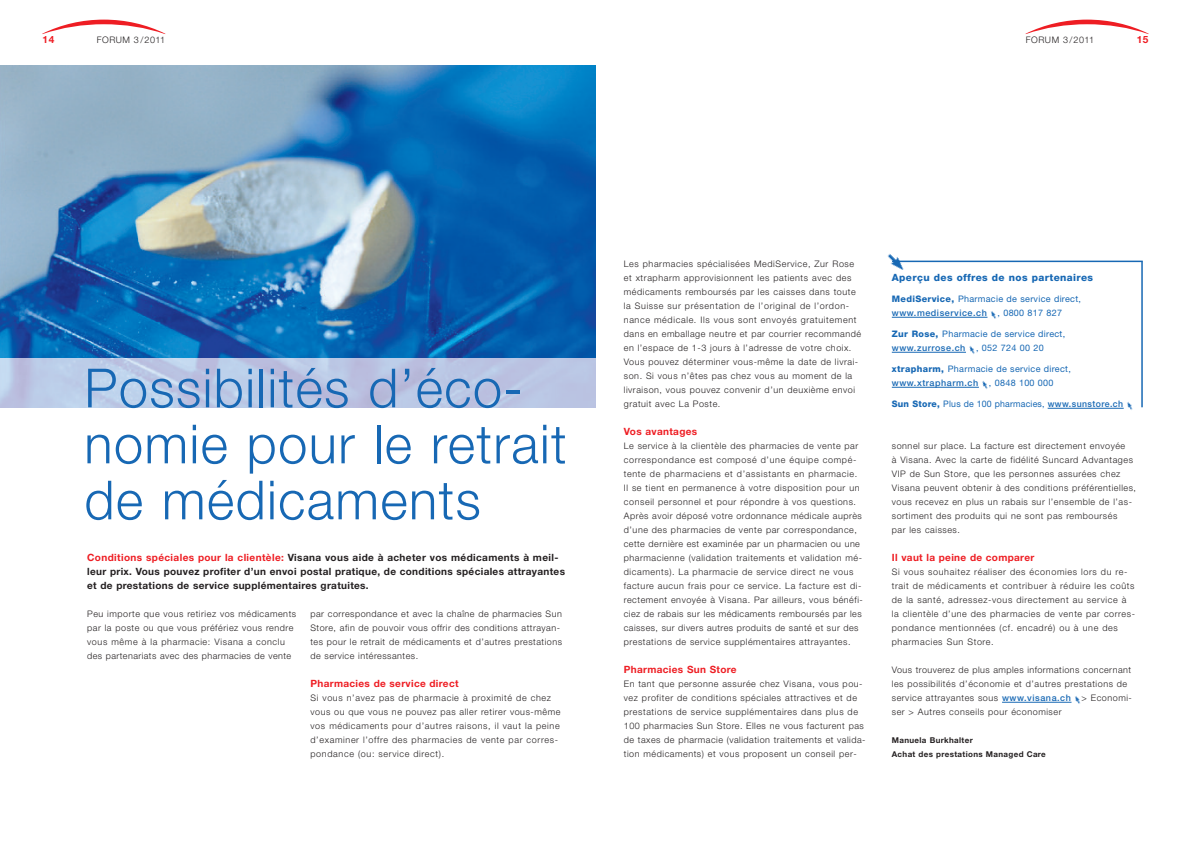
<style>
.page{position:relative;width:1191px;height:842px;background:#fff}
.page>*{position:absolute;margin:0;border:0;box-sizing:border-box;transform-origin:0 0}
.t1{font:300 54px/56px "Helvetica Neue";letter-spacing:.025em;color:#1768b4}
.t2{font:700 10px/14px "Helvetica Neue";letter-spacing:.035em;color:#231f20}
.t3{font:700 10px "Helvetica Neue";letter-spacing:.035em;color:#ee1d23}
.t4{font:800 10px "Helvetica Neue";letter-spacing:.035em;color:#1768b4}
.t5{font:300 9px/14px "Helvetica Neue";letter-spacing:.06em;color:#231f20}
.t6{font:9px/14px "Helvetica Neue";letter-spacing:.035em;color:#1768b4}
.t7{font:700 8px/14px "Helvetica Neue";letter-spacing:.045em;color:#231f20}
.s1{color:#ee1d23}
.s2{font-weight:800}
.s3{font-weight:500}
.s4{font-weight:500;color:#1768b4}
</style>
<div class="page">
<svg style="left:42px;top:20px;width:123px;height:14px"></svg>
<svg style="left:1025px;top:20px;width:123px;height:14px"></svg>
<img style="left:0;top:65px;width:595px;height:294px">
<hr style="left:1002px;top:702px;width:69px;height:1px;background:#1768b4">
<svg style="left:1075px;top:696px;width:5px;height:8px"></svg>
<hr style="left:891px;top:317px;width:96px;height:1px;background:#1768b4">
<hr style="left:891px;top:352px;width:75px;height:1px;background:#1768b4">
<hr style="left:891px;top:387px;width:88px;height:1px;background:#1768b4">
<hr style="left:1047px;top:408px;width:76px;height:1px;background:#1768b4">
<svg style="left:991px;top:311px;width:5px;height:8px"></svg>
<svg style="left:969px;top:346px;width:6px;height:8px"></svg>
<svg style="left:982px;top:381px;width:6px;height:8px"></svg>
<svg style="left:1127px;top:402px;width:6px;height:8px"></svg>
<hr style="left:892px;top:261px;width:250px;height:1px;background:#1768b4">
<hr style="left:1141px;top:261px;width:1px;height:146px;background:#1768b4">
<img style="left:887px;top:253px;width:18px;height:17px">
<p class="t3" style="left:43px;top:35px;width:13px">14</p>
<p class="t5" style="left:97px;top:33px;width:70px">FORUM 3 /2011</p>
<p class="t5" style="left:1025px;top:33px;width:70px">FORUM 3 /2011</p>
<p class="t3" style="left:1136px;top:35px;width:13px">15</p>
<h1 class="t1" style="left:84px;top:365px;width:440px">Possibilités d’éco-</h1>
<h1 class="t1" style="left:84px;top:421px;width:484px">nomie pour le retrait de médicaments</h1>
<p class="t2" style="left:87px;top:552px;width:479px"><span class="s1">Conditions spéciales pour la clientèle:</span> Visana vous aide à acheter vos médicaments à meil&shy;leur prix. Vous pouvez profiter d’un envoi postal pratique, de conditions spéciales attrayantes et de prestations de service supplémentaires gratuites.</p>
<p class="t5" style="left:87px;top:608px;width:210px">Peu importe que vous retiriez vos médicaments par la poste ou que vous préfériez vous rendre vous même à la pharmacie: Visana a conclu des partenariats avec des pharmacies de vente</p>
<p class="t5" style="left:310px;top:608px;width:253px">par correspondance et avec la chaîne de pharmacies Sun Store, afin de pouvoir vous offrir des conditions attrayan&shy;tes pour le retrait de médicaments et d’autres prestations de service intéressantes.</p>
<p class="t3" style="left:310px;top:680px;width:150px">Pharmacies de service direct</p>
<p class="t5" style="left:310px;top:692px;width:251px">Si vous n’avez pas de pharmacie à proximité de chez vous ou que vous ne pouvez pas aller retirer vous-même vos médicaments pour d’autres raisons, il vaut la peine d’examiner l’offre des pharmacies de vente par corres&shy;pondance (ou: service direct).</p>
<p class="t5" style="left:624px;top:258px;width:239px">Les pharmacies spécialisées MediService, Zur Rose et xtrapharm approvisionnent les patients avec des médicaments remboursés par les caisses dans toute la Suisse sur présentation de l’original de l’ordon&shy;nance médicale. Ils vous sont envoyés gratuitement dans en emballage neutre et par courrier recommandé en l’espace de 1-3 jours à l’adresse de votre choix.<br>Vous pouvez déterminer vous-même la date de livrai&shy;son. Si vous n’êtes pas chez vous au moment de la livraison, vous pouvez convenir d’un deuxième envoi gratuit avec La Poste.</p>
<p class="t3" style="left:624px;top:428px;width:75px">Vos avantages</p>
<p class="t5" style="left:624px;top:440px;width:241px">Le service à la clientèle des pharmacies de vente par correspondance est composé d’une équipe compé&shy;tente de pharmaciens et d’assistants en pharmacie.<br>Il se tient en permanence à votre disposition pour un conseil personnel et pour répondre à vos questions.<br>Après avoir déposé votre ordonnance médicale auprès d’une des pharmacies de vente par correspondance, cette dernière est examinée par un pharmacien ou une pharmacienne (validation traitements et validation mé&shy;dicaments). La pharmacie de service direct ne vous facture aucun frais pour ce service. La facture est di&shy;rectement envoyée à Visana. Par ailleurs, vous bénéfi&shy;ciez de rabais sur les médicaments remboursés par les caisses, sur divers autres produits de santé et sur des prestations de service supplémentaires attrayantes.</p>
<p class="t3" style="left:624px;top:666px;width:114px">Pharmacies Sun Store</p>
<p class="t5" style="left:624px;top:678px;width:243px">En tant que personne assurée chez Visana, vous pou&shy;vez profiter de conditions spéciales attractives et de prestations de service supplémentaires dans plus de 100 pharmacies Sun Store. Elles ne vous facturent pas de taxes de pharmacie (validation traitements et valida&shy;tion médicaments) et vous proposent un conseil per-</p>
<p class="t4" style="left:891px;top:274px;width:203px">Aperçu des offres de nos partenaires</p>
<p class="t6" style="left:891px;top:293px;width:191px"><span class="s2">MediService,</span> Pharmacie de service direct, <span class="s3">www.mediservice.ch</span> , 0800 817 827</p>
<p class="t6" style="left:891px;top:328px;width:175px"><span class="s2">Zur Rose,</span> Pharmacie de service direct, <span class="s3">www.zurrose.ch</span> , 052 724 00 20</p>
<p class="t6" style="left:891px;top:363px;width:180px"><span class="s2">xtrapharm,</span> Pharmacie de service direct, <span class="s3">www.xtrapharm.ch</span> , 0848 100 000</p>
<p class="t6" style="left:891px;top:398px;width:233px"><span class="s2">Sun Store,</span> Plus de 100 pharmacies, <span class="s3">www.sunstore.ch</span></p>
<p class="t5" style="left:891px;top:440px;width:246px">sonnel sur place. La facture est directement envoyée<br>à Visana. Avec la carte de fidélité Suncard Advantages VIP de Sun Store, que les personnes assurées chez Visana peuvent obtenir à des conditions préférentielles, vous recevez en plus un rabais sur l’ensemble de l’as&shy;sortiment des produits qui ne sont pas remboursés<br>par les caisses.</p>
<p class="t3" style="left:891px;top:554px;width:144px">Il vaut la peine de comparer</p>
<p class="t5" style="left:891px;top:566px;width:245px">Si vous souhaitez réaliser des économies lors du re&shy;trait de médicaments et contribuer à réduire les coûts de la santé, adressez-vous directement au service à la clientèle d’une des pharmacies de vente par corres&shy;pondance mentionnées (cf. encadré) ou à une des pharmacies Sun Store.</p>
<p class="t5" style="left:891px;top:664px;width:242px">Vous trouverez de plus amples informations concernant les possibilités d’économie et d’autres prestations de service attrayantes sous <span class="s4">www.visana.ch</span> &gt; Economi&shy;ser &gt; Autres conseils pour économiser</p>
<p class="t7" style="left:891px;top:734px;width:155px">Manuela Burkhalter<br>Achat des prestations Managed Care</p>
</div>
